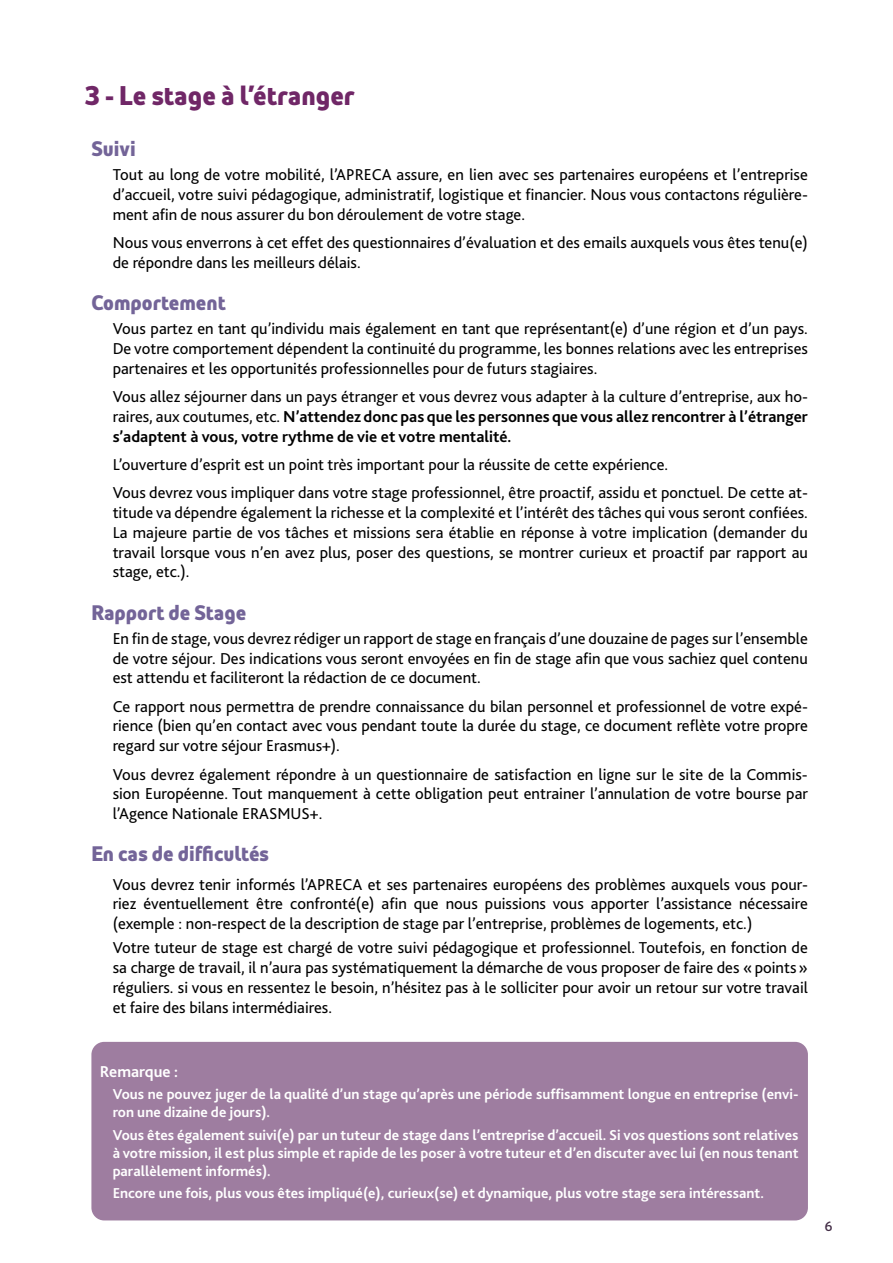
<style>
.page{position:relative;width:893px;height:1263px;background:#fff}
.page>*{position:absolute;margin:0;border:0;box-sizing:border-box;transform-origin:0 0}
.t1{font:700 27px "Pole Emploi Pro";color:#702767}
.t2{font:700 21px "Pole Emploi Pro";color:#736498}
.t3{font:16.5px/19.8px "Bliss 2";color:#000;text-align:justify}
.t4{font:700 16.5px/19.8px "Bliss 2";color:#000;text-align:justify}
.t5{font:700 16.5px "Bliss 2";color:#fff}
.t6{font:700 15px/18px "Bliss 2";color:#fff}
.t7{font:13.5px "Pole Emploi Pro";color:#432d46}
.s1{font-weight:400}
</style>
<div class="page">
<div style="left:91px;top:1042px;width:717px;height:178px;background:#9e7da0;border-radius:13px"></div>
<h1 class="t1" style="left:85px;top:75px;width:271px">3 - Le stage à l’étranger</h1>
<p class="t2" style="left:91px;top:132px;width:46px">Suivi</p>
<p class="t3" style="left:113px;top:165px;width:697px">Tout au long de votre mobilité, l’APRECA assure, en lien avec ses partenaires européens et l’entreprise d’accueil, votre suivi pédagogique, administratif, logistique et financier. Nous vous contactons régulière&shy;ment afin de nous assurer du bon déroulement de votre stage.</p>
<p class="t3" style="left:113px;top:233px;width:697px">Nous vous enverrons à cet effet des questionnaires d’évaluation et des emails auxquels vous êtes tenu(e) de répondre dans les meilleurs délais.</p>
<p class="t2" style="left:91px;top:286px;width:136px">Comportement</p>
<p class="t3" style="left:113px;top:319px;width:697px">Vous partez en tant qu’individu mais également en tant que représentant(e) d’une région et d’un pays.<br>De votre comportement dépendent la continuité du programme, les bonnes relations avec les entreprises partenaires et les opportunités professionnelles pour de futurs stagiaires.</p>
<p class="t4" style="left:113px;top:387px;width:697px"><span class="s1">Vous allez séjourner dans un pays étranger et vous devrez vous adapter à la culture d’entreprise, aux ho&shy;raires, aux coutumes, etc.</span> N’attendez donc pas que les personnes que vous allez rencontrer à l’étranger s’adaptent à vous, votre rythme de vie et votre mentalité.</p>
<p class="t3" style="left:113px;top:450px;width:697px;line-height:28.3px">L’ouverture d’esprit est un point très important pour la réussite de cette expérience.<br>Vous devrez vous impliquer dans votre stage professionnel, être proactif, assidu et ponctuel. De cette at-</p>
<p class="t3" style="left:113px;top:503px;width:697px">titude va dépendre également la richesse et la complexité et l’intérêt des tâches qui vous seront confiées.<br>La majeure partie de vos tâches et missions sera établie en réponse à votre implication (demander du travail lorsque vous n’en avez plus, poser des questions, se montrer curieux et proactif par rapport au stage, etc.).</p>
<p class="t2" style="left:91px;top:596px;width:156px">Rapport de Stage</p>
<p class="t3" style="left:113px;top:628px;width:697px">En fin de stage, vous devrez rédiger un rapport de stage en français d’une douzaine de pages sur l’ensemble de votre séjour. Des indications vous seront envoyées en fin de stage afin que vous sachiez quel contenu est attendu et faciliteront la rédaction de ce document.</p>
<p class="t3" style="left:113px;top:696px;width:697px">Ce rapport nous permettra de prendre connaissance du bilan personnel et professionnel de votre expé&shy;rience (bien qu’en contact avec vous pendant toute la durée du stage, ce document reflète votre propre regard sur votre séjour Erasmus+).</p>
<p class="t3" style="left:113px;top:764px;width:697px">Vous devrez également répondre à un questionnaire de satisfaction en ligne sur le site de la Commis&shy;sion Européenne. Tout manquement à cette obligation peut entrainer l’annulation de votre bourse par l’Agence Nationale ERASMUS+.</p>
<p class="t2" style="left:91px;top:838px;width:179px">En cas de difficultés</p>
<p class="t3" style="left:113px;top:874px;width:697px">Vous devrez tenir informés l’APRECA et ses partenaires européens des problèmes auxquels vous pour&shy;riez éventuellement être confronté(e) afin que nous puissions vous apporter l’assistance nécessaire (exemple : non-respect de la description de stage par l’entreprise, problèmes de logements, etc.)</p>
<p class="t3" style="left:113px;top:938px;width:697px">Votre tuteur de stage est chargé de votre suivi pédagogique et professionnel. Toutefois, en fonction de sa charge de travail, il n’aura pas systématiquement la démarche de vous proposer de faire des «points» réguliers. si vous en ressentez le besoin, n’hésitez pas à le solliciter pour avoir un retour sur votre travail et faire des bilans intermédiaires.</p>
<p class="t5" style="left:100px;top:1061px;width:80px">Remarque :</p>
<p class="t6" style="left:113px;top:1085px;width:687px">Vous ne pouvez juger de la qualité d’un stage qu’après une période suffisamment longue en entreprise (envi&shy;ron une dizaine de jours).</p>
<p class="t6" style="left:113px;top:1125px;width:687px;text-align:justify">Vous êtes également suivi(e) par un tuteur de stage dans l’entreprise d’accueil. Si vos questions sont relatives à votre mission, il est plus simple et rapide de les poser à votre tuteur et d’en discuter avec lui (en nous tenant parallèlement informés).</p>
<p class="t6" style="left:113px;top:1184px;width:653px">Encore une fois, plus vous êtes impliqué(e), curieux(se) et dynamique, plus votre stage sera intéressant.</p>
<p class="t7" style="left:825px;top:1215px;width:9px">6</p>
</div>
